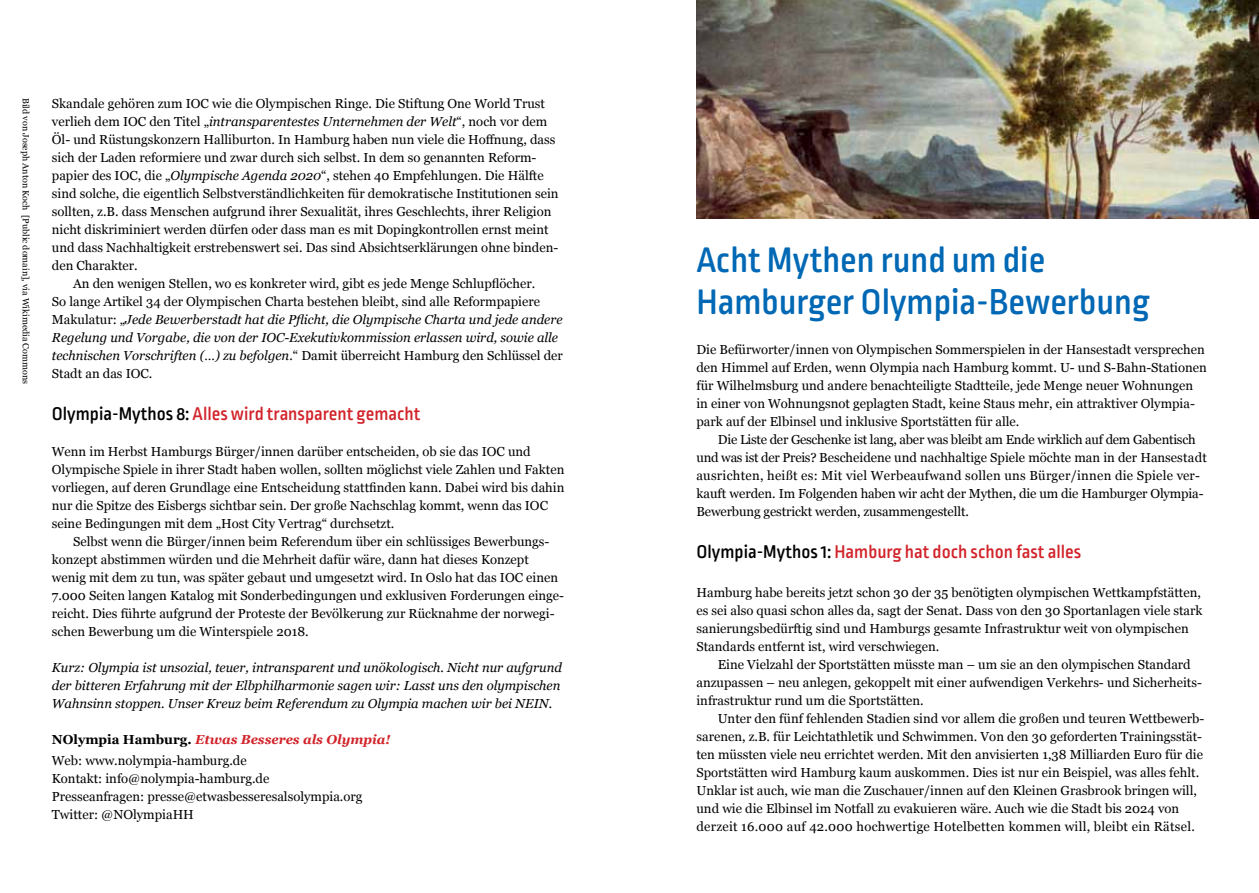
<style>
.page{position:relative;width:1259px;height:893px;background:#fff}
.page>*{position:absolute;margin:0;border:0;box-sizing:border-box;transform-origin:0 0}
.t1{font:500 37.5px/42px "Ropa Soft Pro";color:#0068b4}
.t2{font:500 19.5px "Ropa Soft Pro";color:#d2232a}
.t3{font:13.05px/18px "Georgia";color:#000}
.t4{font:italic 13.05px/18px "Georgia";color:#000;text-align:justify}
.t5{font:9px "Georgia";color:#000}
.s1{font-style:normal}
.s2{font-style:italic}
.s3{color:#000}
.s4{font-weight:700}
.s5{font-weight:700;font-style:italic;color:#d2232a}
</style>
<div class="page">
<img style="left:696px;top:0;width:563px;height:219px">
<p class="t5" style="left:32px;top:98px;width:288px;rotate:90deg">Bild von Joseph Anton Koch [Public domain], via Wikimedia Commons</p>
<p class="t3" style="left:52px;top:94px;width:494px">Skandale gehören zum IOC wie die Olympischen Ringe. Die Stiftung One World Trust</p>
<p class="t4" style="left:52px;top:112px;width:497px"><span class="s1">verlieh dem IOC den Titel „</span>intransparentestes Unternehmen der Welt<span class="s1">“, noch vor dem</span></p>
<p class="t3" style="left:52px;top:130px;width:505px">Öl- und Rüstungskonzern Halliburton. In Hamburg haben nun viele die Hoffnung, dass</p>
<p class="t3" style="left:52px;top:148px;width:486px">sich der Laden reformiere und zwar durch sich selbst. In dem so genannten Reform-</p>
<p class="t3" style="left:52px;top:166px;width:493px">papier des IOC, die „<span class="s2">Olympische Agenda 2020</span>“, stehen 40 Empfehlungen. Die Hälfte</p>
<p class="t3" style="left:52px;top:184px;width:508px">sind solche, die eigentlich Selbstverständlichkeiten für demokratische Institutionen sein</p>
<p class="t3" style="left:52px;top:202px;width:501px">sollten, z.B. dass Menschen aufgrund ihrer Sexualität, ihres Geschlechts, ihrer Religion</p>
<p class="t3" style="left:52px;top:220px;width:498px">nicht diskriminiert werden dürfen oder dass man es mit Dopingkontrollen ernst meint</p>
<p class="t3" style="left:52px;top:238px;width:508px">und dass Nachhaltigkeit erstrebenswert sei. Das sind Absichtserklärungen ohne binden-</p>
<p class="t3" style="left:52px;top:256px;width:87px">den Charakter.</p>
<p class="t3" style="left:73px;top:274px;width:464px">An den wenigen Stellen, wo es konkreter wird, gibt es jede Menge Schlupflöcher.</p>
<p class="t3" style="left:52px;top:292px;width:489px">So lange Artikel 34 der Olympischen Charta bestehen bleibt, sind alle Reformpapiere</p>
<p class="t4" style="left:52px;top:310px;width:512px"><span class="s1">Makulatur: „</span>Jede Bewerberstadt hat die Pflicht, die Olympische Charta und jede andere</p>
<p class="t4" style="left:52px;top:328px;width:508px">Regelung und Vorgabe, die von der IOC-Exekutivkommission erlassen wird, sowie alle</p>
<p class="t3" style="left:52px;top:346px;width:512px"><span class="s2">technischen Vorschriften (…) zu befolgen.</span>“ Damit überreicht Hamburg den Schlüssel der</p>
<p class="t3" style="left:52px;top:364px;width:102px">Stadt an das IOC.</p>
<h2 class="t2" style="left:52px;top:403px;width:370px"><span class="s3">Olympia-Mythos 8:</span> Alles wird transparent gemacht</h2>
<p class="t3" style="left:52px;top:442px;width:514px">Wenn im Herbst Hamburgs Bürger/innen darüber entscheiden, ob sie das IOC und Olympische Spiele in ihrer Stadt haben wollen, sollten möglichst viele Zahlen und Fakten vorliegen, auf deren Grundlage eine Entscheidung stattfinden kann. Dabei wird bis dahin nur die Spitze des Eisbergs sichtbar sein. Der große Nachschlag kommt, wenn das IOC seine Bedingungen mit dem „Host City Vertrag“ durchsetzt.</p>
<p class="t3" style="left:52px;top:532px;width:514px;text-indent:21px">Selbst wenn die Bürger/innen beim Referendum über ein schlüssiges Bewerbungs&shy;konzept abstimmen würden und die Mehrheit dafür wäre, dann hat dieses Konzept wenig mit dem zu tun, was später gebaut und umgesetzt wird. In Oslo hat das IOC einen 7.000 Seiten langen Katalog mit Sonderbedingungen und exklusiven Forderungen einge&shy;reicht. Dies führte aufgrund der Proteste der Bevölkerung zur Rücknahme der norwegi&shy;schen Bewerbung um die Winterspiele 2018.</p>
<p class="t4" style="left:52px;top:658px;width:511px">Kurz: Olympia ist unsozial, teuer, intransparent und unökologisch. Nicht nur aufgrund der bitteren Erfahrung mit der Elbphilharmonie sagen wir: Lasst uns den olympischen Wahnsinn stoppen. Unser Kreuz beim Referendum zu Olympia machen wir bei NEIN.</p>
<p class="t3" style="left:52px;top:729px;width:340px;line-height:21px"><span class="s4">NOlympia Hamburg.</span> <span class="s5">Etwas Besseres als Olympia!<br></span>Web: www.nolympia-hamburg.de</p>
<p class="t3" style="left:52px;top:769px;width:312px">Kontakt: info@nolympia-hamburg.de<br>Presseanfragen: presse@etwasbesseresalsolympia.org<br>Twitter: @NOlympiaHH</p>
<h1 class="t1" style="left:696px;top:241px;width:455px">Acht Mythen rund um die<br>Hamburger Olympia-Bewerbung</h1>
<p class="t3" style="left:696px;top:341px;width:512px">Die Befürworter/innen von Olympischen Sommerspielen in der Hansestadt versprechen den Himmel auf Erden, wenn Olympia nach Hamburg kommt. U- und S-Bahn-Stationen für Wilhelmsburg und andere benachteiligte Stadtteile, jede Menge neuer Wohnungen in einer von Wohnungsnot geplagten Stadt, keine Staus mehr, ein attraktiver Olympia&shy;park auf der Elbinsel und inklusive Sportstätten für alle.</p>
<p class="t3" style="left:696px;top:431px;width:512px;text-indent:21px">Die Liste der Geschenke ist lang, aber was bleibt am Ende wirklich auf dem Gabentisch und was ist der Preis? Bescheidene und nachhaltige Spiele möchte man in der Hansestadt ausrichten, heißt es: Mit viel Werbeaufwand sollen uns Bürger/innen die Spiele ver&shy;kauft werden. Im Folgenden haben wir acht der Mythen, die um die Hamburger Olympia-Bewerbung gestrickt werden, zusammengestellt.</p>
<h2 class="t2" style="left:696px;top:541px;width:386px"><span class="s3">Olympia-Mythos 1:</span> Hamburg hat doch schon fast alles</h2>
<p class="t3" style="left:696px;top:584px;width:507px">Hamburg habe bereits jetzt schon 30 der 35 benötigten olympischen Wettkampfstätten, es sei also quasi schon alles da, sagt der Senat. Dass von den 30 Sportanlagen viele stark sanierungsbedürftig sind und Hamburgs gesamte Infrastruktur weit von olympischen Standards entfernt ist, wird verschwiegen.</p>
<p class="t3" style="left:696px;top:656px;width:507px;text-indent:21px">Eine Vielzahl der Sportstätten müsste man – um sie an den olympischen Standard anzupassen – neu anlegen, gekoppelt mit einer aufwendigen Verkehrs- und Sicherheits&shy;infrastruktur rund um die Sportstätten.</p>
<p class="t3" style="left:696px;top:710px;width:509px;text-indent:21px">Unter den fünf fehlenden Stadien sind vor allem die großen und teuren Wettbewerb&shy;sarenen, z.B. für Leichtathletik und Schwimmen. Von den 30 geforderten Trainingsstät&shy;ten müssten viele neu errichtet werden. Mit den anvisierten 1,38 Milliarden Euro für die Sportstätten wird Hamburg kaum auskommen. Dies ist nur ein Beispiel, was alles fehlt.<br>Unklar ist auch, wie man die Zuschauer/innen auf den Kleinen Grasbrook bringen will, und wie die Elbinsel im Notfall zu evakuieren wäre. Auch wie die Stadt bis 2024 von derzeit 16.000 auf 42.000 hochwertige Hotelbetten kommen will, bleibt ein Rätsel.</p>
</div>
